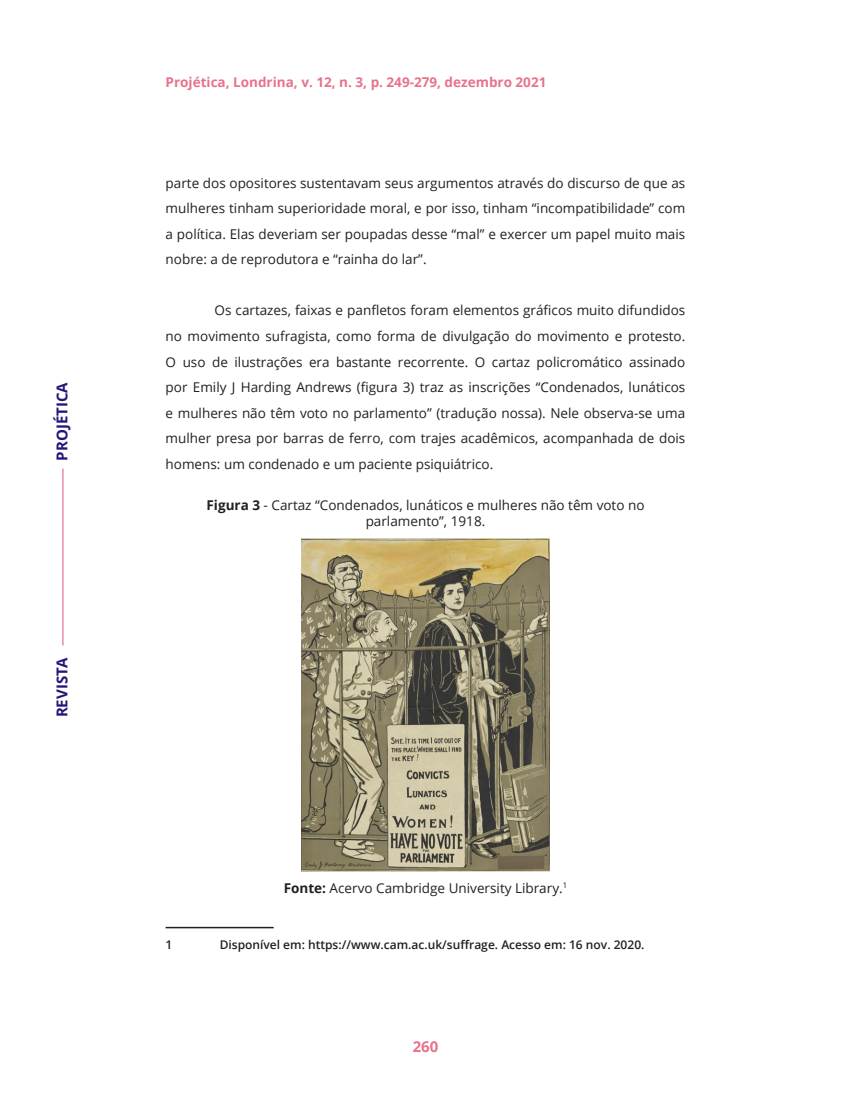
<style>
.page{position:relative;width:851px;height:1106px;background:#fff}
.page>*{position:absolute;margin:0;border:0;box-sizing:border-box;transform-origin:0 0}
.t1{font:700 15px "Open Sans";color:#211777}
.t2{font:700 15px "Open Sans";color:#e7738a}
.t3{font:13.5px/25.5px "Open Sans";color:#231f20;text-align:justify}
.t4{font:700 13.5px "Open Sans";color:#e7738a}
.t5{font:600 12px "Open Sans";color:#231f20}
.s1{font-weight:700}
</style>
<div class="page">
<hr style="left:62px;top:468px;width:2px;height:177px;background:#e7738a">
<img style="left:302px;top:538px;width:247px;height:333px">
<hr style="left:166px;top:926px;width:108px;height:2px;background:#231f20">
<p class="t1" style="left:52px;top:460px;width:80px;rotate:-90deg">PROJÉTICA</p>
<p class="t1" style="left:52px;top:717px;width:62px;rotate:-90deg">REVISTA</p>
<p class="t4" style="left:166px;top:72px;width:382px">Projética, Londrina, v. 12, n. 3, p. 249-279, dezembro 2021</p>
<p class="t3" style="left:166px;top:170px;width:521px">parte dos opositores sustentavam seus argumentos através do discurso de que as mulheres tinham superioridade moral, e por isso, tinham “incompatibilidade” com a política. Elas deveriam ser poupadas desse “mal” e exercer um papel muito mais nobre: a de reprodutora e “rainha do lar”.</p>
<p class="t3" style="left:166px;top:297px;width:521px;text-indent:49px">Os cartazes, faixas e panfletos foram elementos gráficos muito difundidos no movimento sufragista, como forma de divulgação do movimento e protesto.<br>O uso de ilustrações era bastante recorrente. O cartaz policromático assinado por Emily J Harding Andrews (figura 3) traz as inscrições “Condenados, lunáticos e mulheres não têm voto no parlamento” (tradução nossa). Nele observa-se uma mulher presa por barras de ferro, com trajes acadêmicos, acompanhada de dois homens: um condenado e um paciente psiquiátrico.</p>
<p class="t3" style="left:206px;top:497px;width:439px;line-height:16.2px;text-align:center"><span class="s1">Figura 3</span> - Cartaz “Condenados, lunáticos e mulheres não têm voto no parlamento”, 1918.</p>
<p class="t3" style="left:284px;top:874px;width:285px"><span class="s1">Fonte:</span> Acervo Cambridge University Library.<sup>1</sup></p>
<p class="t5" style="left:166px;top:936px;width:8px">1</p>
<p class="t5" style="left:220px;top:936px;width:426px">Disponível em: https://www.cam.ac.uk/suffrage. Acesso em: 16 nov. 2020.</p>
<p class="t2" style="left:412px;top:1035px;width:27px">260</p>
</div>
